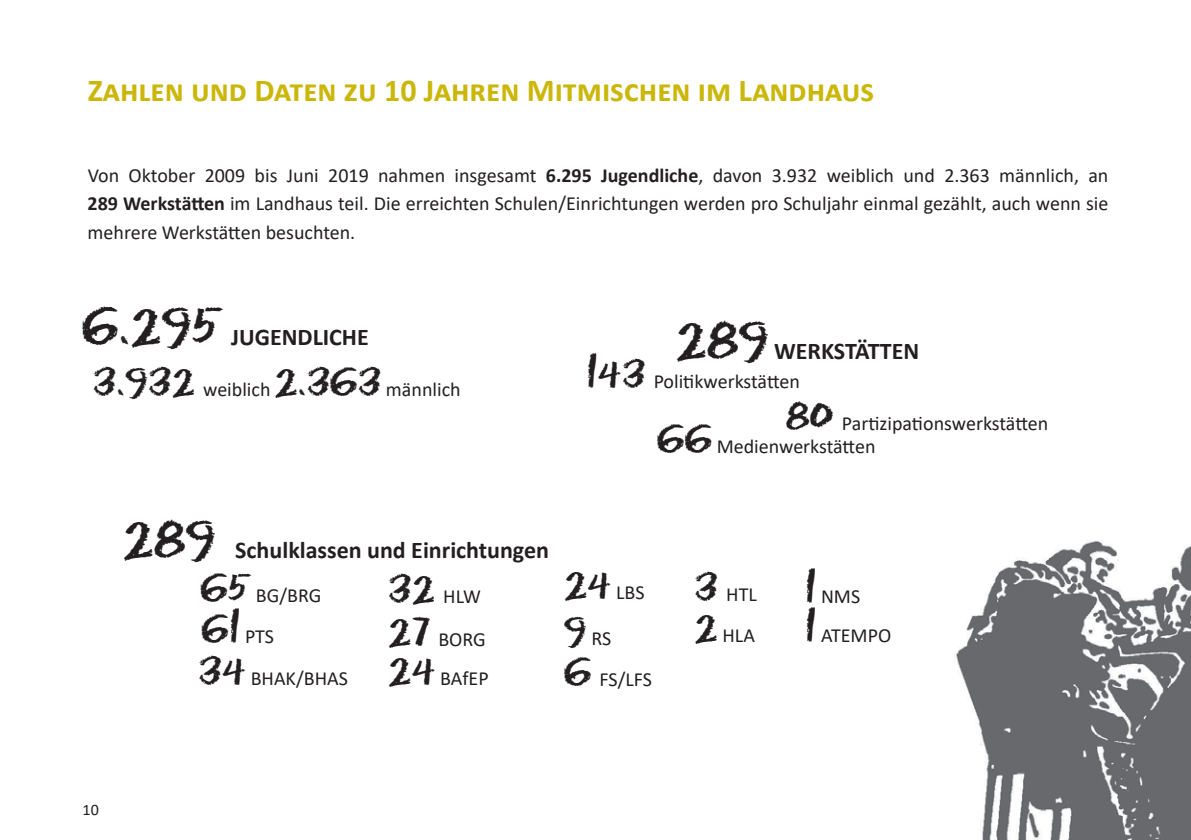
<style>
.page{position:relative;width:1191px;height:840px;background:#fff}
.page>*{position:absolute;margin:0;border:0;box-sizing:border-box;transform-origin:0 0}
.t1{font:700 32px "Calibri";color:#cbb709}
.t2{font:700 24px "Calibri";color:#231f20}
.t3{font:20px/42.2px "Calibri";color:#231f20}
.t4{font:16px "Calibri";color:#231f20}
.s1{font-weight:700}
.s2{font-family:"Eraser";font-weight:400;font-size:48px}
.s3{font-family:"Eraser";font-size:36px}
</style>
<div class="page">
<img style="left:956px;top:540px;width:235px;height:299px">
<h1 class="t1" style="left:88px;top:67px;width:788px">Zahlen und Daten zu 10 Jahren Mitmischen im Landhaus</h1>
<p class="t3" style="left:88px;top:161px;width:1022px;line-height:28px;text-align:justify">Von Oktober 2009 bis Juni 2019 nahmen insgesamt <span class="s1">6.295 Jugendliche</span>, davon 3.932 weiblich und 2.363 männlich, an <span class="s1">289 Werkstätten</span> im Landhaus teil. Die erreichten Schulen/Einrichtungen werden pro Schuljahr einmal gezählt, auch wenn sie mehrere Werkstätten besuchten.</p>
<p class="t2" style="left:82px;top:319px;width:288px"><span class="s2">6.295</span> JUGENDLICHE</p>
<p class="t3" style="left:93px;top:367px;width:369px"><span class="s3">3.932</span> weiblich <span class="s3">2.363</span> männlich</p>
<p class="t2" style="left:123px;top:532px;width:428px"><span class="s2">289</span> Schulklassen und Einrichtungen</p>
<p class="t2" style="left:675px;top:333px;width:245px"><span class="s2">289</span> WERKSTÄTTEN</p>
<p class="t3" style="left:586px;top:359px;width:215px"><span class="s3">143</span> Politikwerkstätten</p>
<p class="t3" style="left:657px;top:424px;width:220px"><span class="s3">66</span> Medienwerkstätten</p>
<p class="t3" style="left:786px;top:402px;width:264px"><span class="s3">80</span> Partizipationswerkstätten</p>
<p class="t4" style="left:83px;top:798px;width:18px">10</p>
<p class="t3" style="left:201px;top:573px;width:122px"><span class="s3">65</span> BG/BRG</p>
<p class="t3" style="left:388px;top:574px;width:99px"><span class="s3">32</span> HLW<br><span class="s3">27</span> BORG</p>
<p class="t3" style="left:564px;top:570px;width:82px"><span class="s3">24</span> LBS</p>
<p class="t3" style="left:198px;top:614px;width:151px"><span class="s3">61</span> PTS<br><span class="s3">34</span> BHAK/BHAS</p>
<p class="t3" style="left:564px;top:616px;width:49px"><span class="s3">9</span> RS</p>
<p class="t3" style="left:388px;top:656px;width:102px"><span class="s3">24</span> BAfEP</p>
<p class="t3" style="left:564px;top:657px;width:89px"><span class="s3">6</span> FS/LFS</p>
<p class="t3" style="left:694px;top:572px;width:64px"><span class="s3">3</span> HTL</p>
<p class="t3" style="left:694px;top:613px;width:62px"><span class="s3">2</span> HLA</p>
<p class="t3" style="left:805px;top:574px;width:57px"><span class="s3">1</span> NMS</p>
<p class="t3" style="left:805px;top:613px;width:88px"><span class="s3">1</span> ATEMPO</p>
</div>
